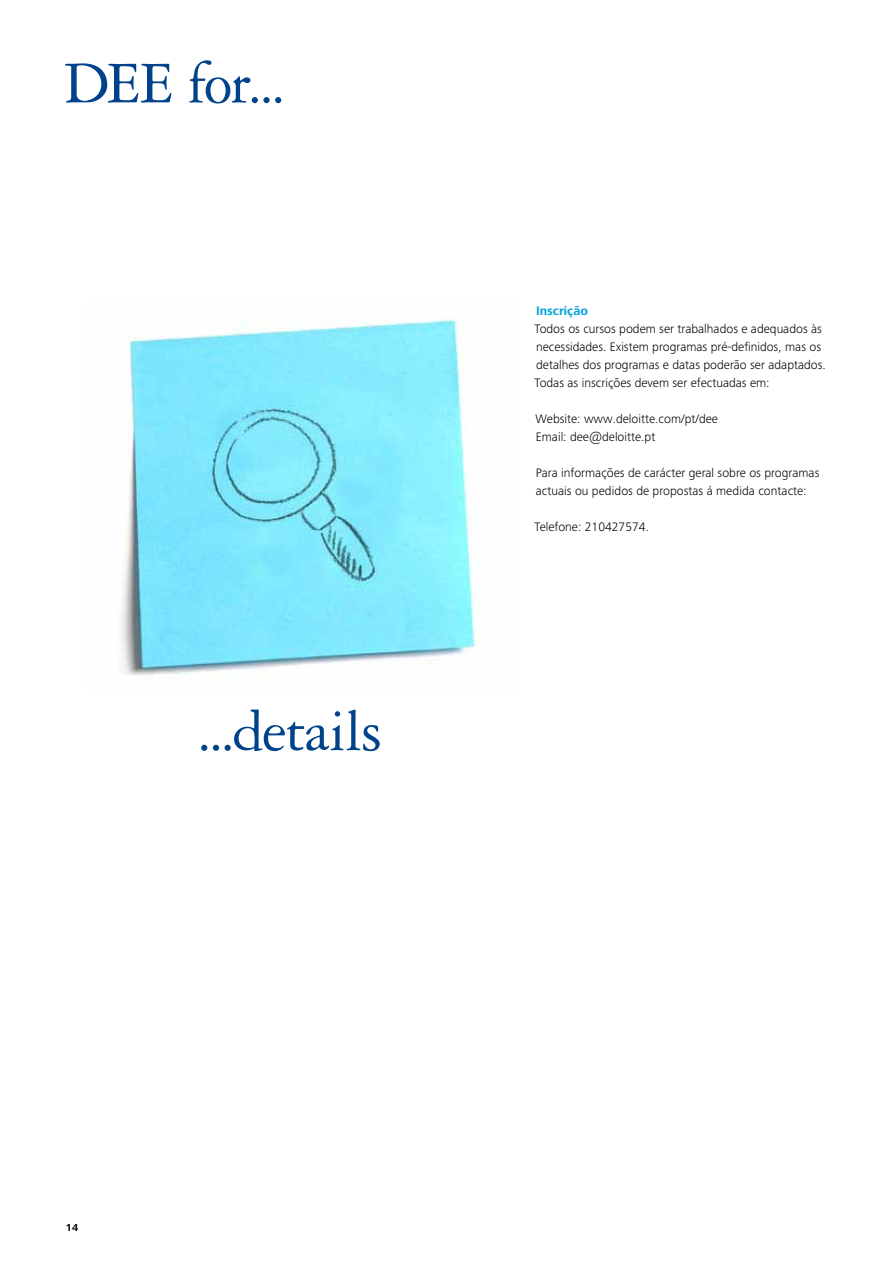
<style>
.page{position:relative;width:893px;height:1263px;background:#fff}
.page>*{position:absolute;margin:0;border:0;box-sizing:border-box;transform-origin:0 0}
.t1{font:63px "Garamond 3 LT Std";letter-spacing:-.025em;color:#00438b}
.t2{font:300 12.75px/18px "Frutiger Next Pro";color:#000}
.t3{font:700 12.75px "Frutiger Next Pro";color:#00a3de}
.t4{font:700 10.5px "Frutiger Next Pro";color:#000}
</style>
<div class="page">
<img style="left:120px;top:318px;width:363px;height:363px">
<h1 class="t1" style="left:64px;top:49px;width:224px">DEE for...</h1>
<h1 class="t1" style="left:196px;top:697px;width:187px">...details</h1>
<p class="t3" style="left:536px;top:303px;width:53px">Inscrição</p>
<p class="t2" style="left:535px;top:319px;width:293px">Todos os cursos podem ser trabalhados e adequados às necessidades. Existem programas pré-definidos, mas os detalhes dos programas e datas poderão ser adaptados.<br>Todas as inscrições devem ser efectuadas em:</p>
<p class="t2" style="left:536px;top:409px;width:184px">Website: www.deloitte.com/pt/dee<br>Email: dee@deloitte.pt</p>
<p class="t2" style="left:536px;top:463px;width:285px">Para informações de carácter geral sobre os programas actuais ou pedidos de propostas á medida contacte:</p>
<p class="t2" style="left:535px;top:517px;width:116px">Telefone: 210427574.</p>
<p class="t4" style="left:66px;top:1221px;width:14px">14</p>
</div>
